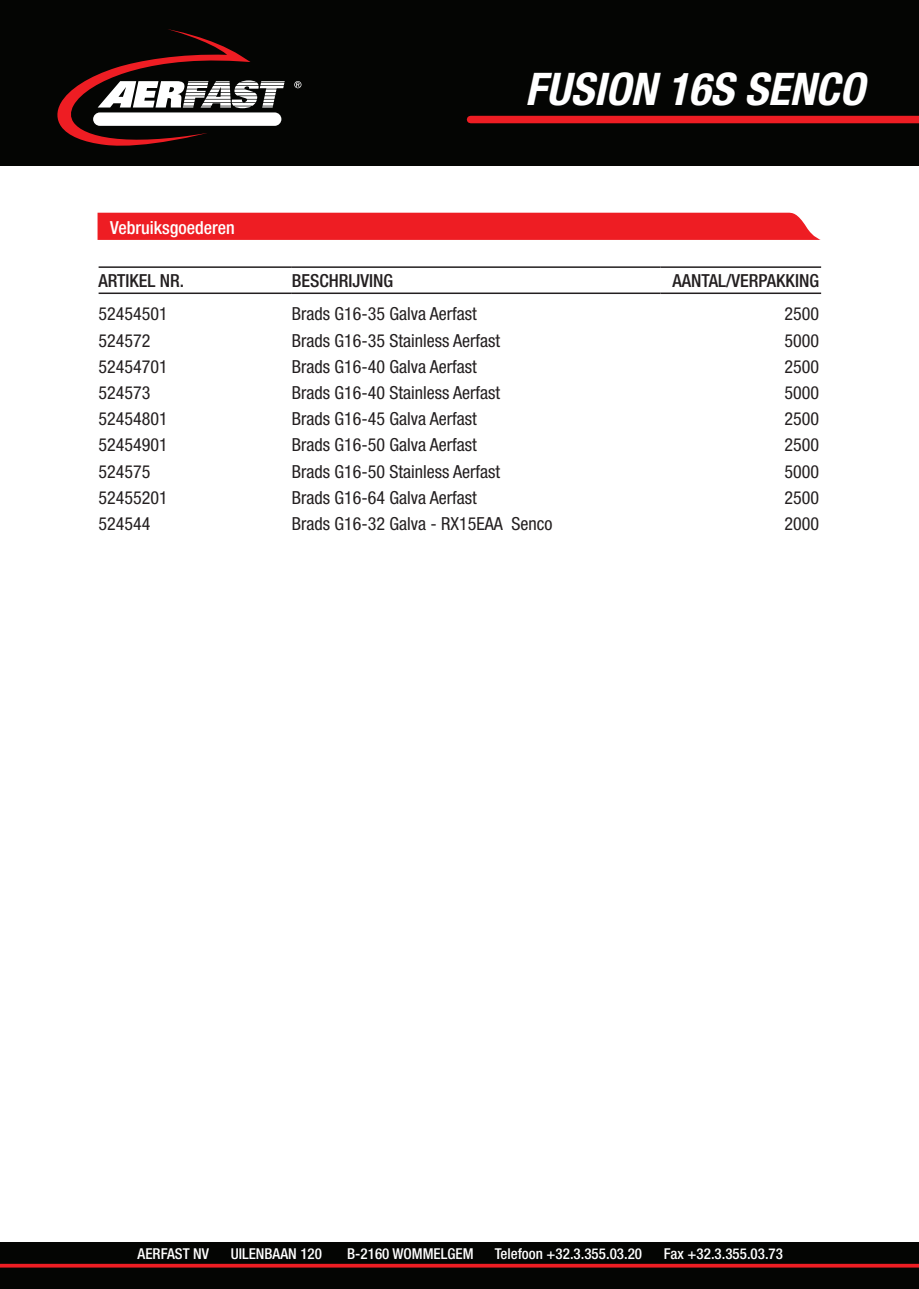
<style>
.page{position:relative;width:919px;height:1289px;background:#fff}
.page>*{position:absolute;margin:0;border:0;box-sizing:border-box;transform-origin:0 0}
.t1{font:italic 700 condensed 45px "Helvetica Neue";color:#fff}
.t2{font:condensed 18px "Helvetica Neue";color:#231f20}
.t3{font:500 condensed 18px "Helvetica Neue";color:#231f20}
.t4{font:500 condensed 18px "Helvetica Neue";color:#fff}
.t5{font:500 condensed 15px "Helvetica Neue";color:#fff}
</style>
<div class="page">
<div style="left:0;top:1242px;width:918px;height:46px;background:#040503"></div>
<div style="left:0;top:0;width:918px;height:166px;background:#040503"></div>
<svg style="left:57px;top:29px;width:228px;height:117px"></svg>
<div style="left:93px;top:112px;width:188px;height:14px;background:#fff;border-radius:7px"></div>
<svg style="left:294px;top:81px;width:7px;height:7px"></svg>
<div style="left:470px;top:116px;width:448px;height:7px;background:#ee1d23"></div>
<svg style="left:0;top:1263px;width:918px;height:4px;background:#bd181c"></svg>
<hr style="left:99px;top:266px;width:193px;height:2px;background:#231f20">
<hr style="left:292px;top:266px;width:368px;height:2px;background:#231f20">
<hr style="left:660px;top:266px;width:161px;height:2px;background:#231f20">
<hr style="left:99px;top:292px;width:193px;height:2px;background:#231f20">
<hr style="left:292px;top:292px;width:368px;height:2px;background:#231f20">
<hr style="left:660px;top:292px;width:161px;height:2px;background:#231f20">
<div style="left:97px;top:213px;width:723px;height:27px;background:#ee1d23"></div>
<p class="t4" style="left:110px;top:217px;width:126px">Vebruiksgoederen</p>
<h1 class="t1" style="left:525px;top:62px;width:341px">FUSION 16S SENCO</h1>
<p class="t3" style="left:99px;top:270px;width:87px">ARTIKEL NR.</p>
<p class="t3" style="left:292px;top:270px;width:103px">BESCHRIJVING</p>
<p class="t3" style="left:672px;top:270px;width:148px">AANTAL/VERPAKKING</p>
<p class="t2" style="left:99px;top:303px;width:71px">52454501</p>
<p class="t2" style="left:292px;top:303px;width:186px">Brads G16-35 Galva Aerfast</p>
<p class="t2" style="left:784px;top:303px;width:36px">2500</p>
<p class="t2" style="left:99px;top:330px;width:53px">524572</p>
<p class="t2" style="left:292px;top:330px;width:210px">Brads G16-35 Stainless Aerfast</p>
<p class="t2" style="left:784px;top:330px;width:36px">5000</p>
<p class="t2" style="left:99px;top:356px;width:71px">52454701</p>
<p class="t2" style="left:292px;top:356px;width:186px">Brads G16-40 Galva Aerfast</p>
<p class="t2" style="left:784px;top:356px;width:36px">2500</p>
<p class="t2" style="left:99px;top:382px;width:53px">524573</p>
<p class="t2" style="left:292px;top:382px;width:210px">Brads G16-40 Stainless Aerfast</p>
<p class="t2" style="left:784px;top:382px;width:36px">5000</p>
<p class="t2" style="left:99px;top:408px;width:71px">52454801</p>
<p class="t2" style="left:292px;top:408px;width:186px">Brads G16-45 Galva Aerfast</p>
<p class="t2" style="left:784px;top:408px;width:36px">2500</p>
<p class="t2" style="left:99px;top:434px;width:71px">52454901</p>
<p class="t2" style="left:292px;top:434px;width:186px">Brads G16-50 Galva Aerfast</p>
<p class="t2" style="left:784px;top:434px;width:36px">2500</p>
<p class="t2" style="left:99px;top:461px;width:53px">524575</p>
<p class="t2" style="left:292px;top:461px;width:210px">Brads G16-50 Stainless Aerfast</p>
<p class="t2" style="left:784px;top:461px;width:36px">5000</p>
<p class="t2" style="left:99px;top:487px;width:71px">52455201</p>
<p class="t2" style="left:292px;top:487px;width:186px">Brads G16-64 Galva Aerfast</p>
<p class="t2" style="left:784px;top:487px;width:36px">2500</p>
<p class="t2" style="left:99px;top:513px;width:53px">524544</p>
<p class="t2" style="left:292px;top:513px;width:262px">Brads G16-32 Galva - RX15EAA Senco</p>
<p class="t2" style="left:784px;top:513px;width:36px">2000</p>
<p class="t5" style="left:138px;top:1244px;width:73px">AERFAST NV</p>
<p class="t5" style="left:231px;top:1244px;width:93px">UILENBAAN 120</p>
<p class="t5" style="left:347px;top:1244px;width:128px">B-2160 WOMMELGEM</p>
<p class="t5" style="left:494px;top:1244px;width:149px">Telefoon +32.3.355.03.20</p>
<p class="t5" style="left:663px;top:1244px;width:121px">Fax +32.3.355.03.73</p>
</div>
